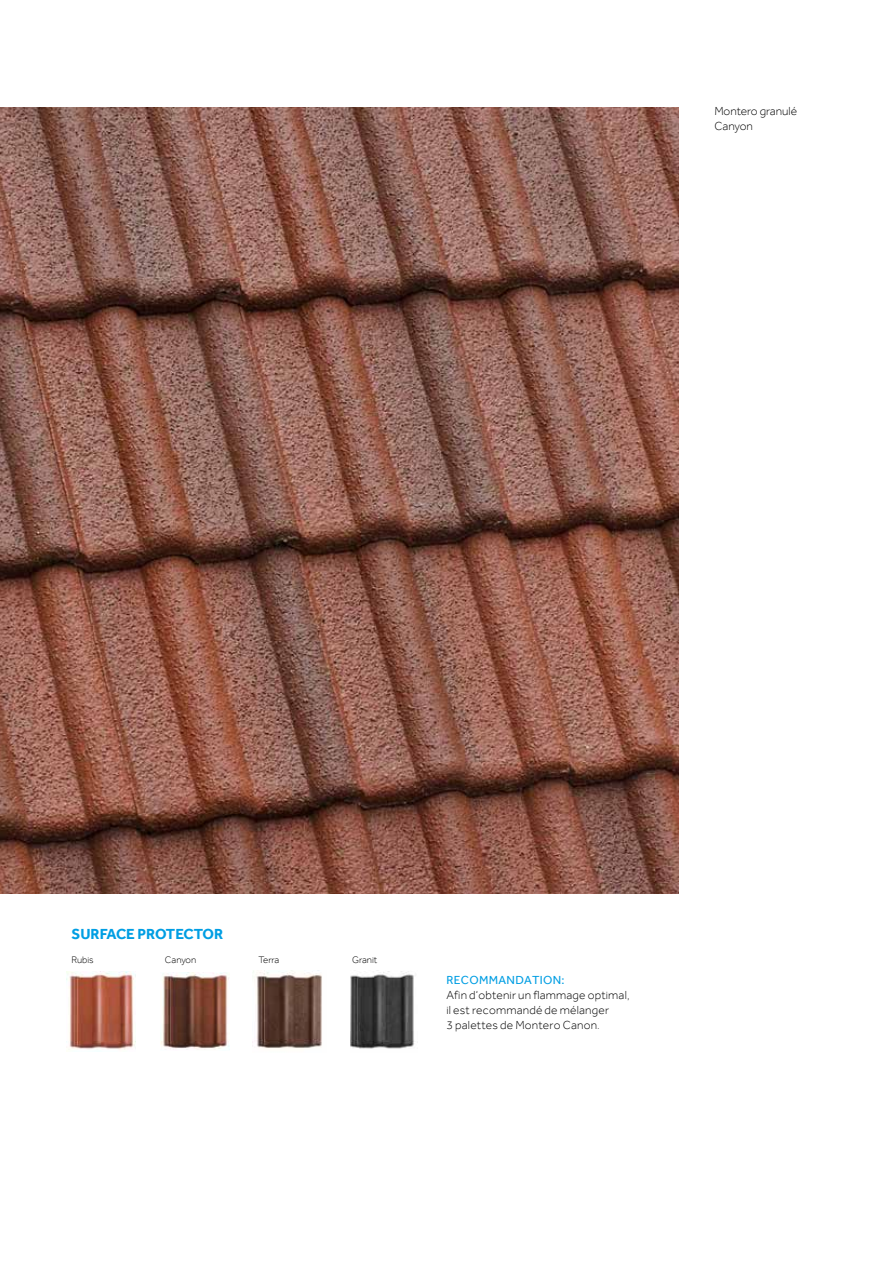
<style>
.page{position:relative;width:893px;height:1263px;background:#fff}
.page>*{position:absolute;margin:0;border:0;box-sizing:border-box;transform-origin:0 0}
.t1{font:700 15px "Effra";color:#009ee3}
.t2{font:300 12px/15px "Effra";letter-spacing:.015em;color:#000}
.t3{font:12px "Effra";letter-spacing:.025em;color:#009ee3}
.t4{font:300 9.75px "Effra";color:#000}
</style>
<div class="page">
<img style="left:0;top:107px;width:679px;height:786px">
<img style="left:350px;top:971px;width:65px;height:78px">
<img style="left:67px;top:972px;width:69px;height:78px">
<img style="left:161px;top:972px;width:69px;height:78px">
<img style="left:253px;top:970px;width:69px;height:78px">
<p class="t2" style="left:714px;top:104px;width:84px">Montero granulé<br>Canyon</p>
<p class="t1" style="left:72px;top:925px;width:153px">SURFACE PROTECTOR</p>
<p class="t4" style="left:71px;top:954px;width:24px">Rubis</p>
<p class="t4" style="left:165px;top:954px;width:33px">Canyon</p>
<p class="t4" style="left:259px;top:954px;width:22px">Terra</p>
<p class="t4" style="left:352px;top:954px;width:27px">Granit</p>
<p class="t3" style="left:446px;top:972px;width:120px">RECOMMANDATION:</p>
<p class="t2" style="left:446px;top:987px;width:185px">Afin d‘obtenir un flammage optimal, il est recommandé de mélanger<br>3 palettes de Montero Canon.</p>
</div>
